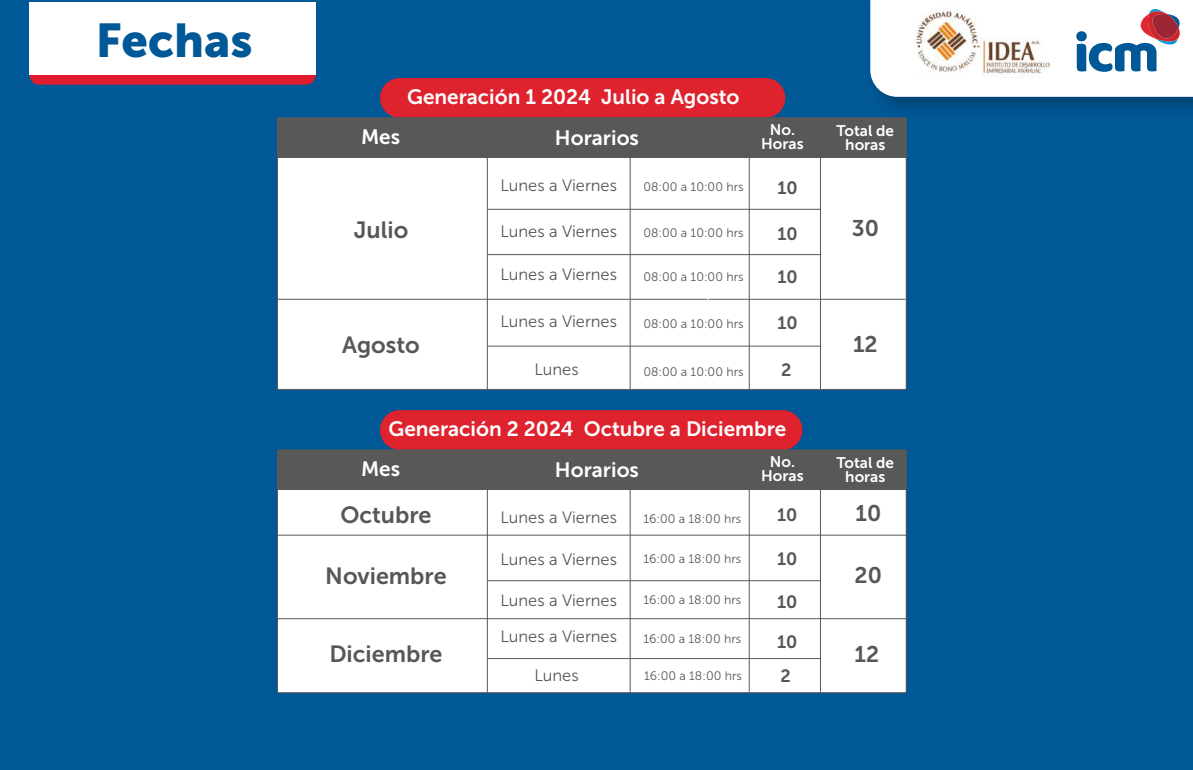
<style>
.page{position:relative;width:1193px;height:770px;background:#fff}
.page>*{position:absolute;margin:0;border:0;box-sizing:border-box;transform-origin:0 0}
.t1{font:47.1px "Museo Sans 900";color:#015896}
.t2{font:23.4px "Museo Sans 700";color:#575757}
.t3{font:22.65px "Museo Sans 700";color:#575757}
.t4{font:20.7px/39.5px "Museo Sans 700";color:#fff}
.t5{font:17.85px/34px "Museo Sans 700";color:#575757}
.t6{font:16.35px/35.7px "Museo Sans 300";color:#575757}
.t7{font:15.3px/14.2px "Museo Sans 700";color:#fff;text-align:center}
.t8{font:12.3px "Museo Sans 300";color:#575757}
</style>
<div class="page">
<div style="left:0;top:0;width:1192px;height:770px;background:#015896"></div>
<div style="left:380px;top:78px;width:405px;height:40px;background:#df232e;border-radius:20px"></div>
<svg style="left:277px;top:117px;width:630px;height:273px"></svg>
<hr style="left:487px;top:157px;width:1px;height:234px;background:#585856">
<hr style="left:820px;top:156px;width:1px;height:233px;background:#585856">
<hr style="left:749px;top:156px;width:1px;height:233px;background:#585856">
<hr style="left:630px;top:156px;width:1px;height:233px;background:#585856">
<hr style="left:708px;top:158px;width:1px;height:201px;background:#fff">
<hr style="left:487px;top:209px;width:333px;height:1px;background:#585856">
<hr style="left:487px;top:254px;width:333px;height:1px;background:#585856">
<hr style="left:487px;top:346px;width:333px;height:1px;background:#585856">
<div style="left:380px;top:410px;width:422px;height:40px;background:#df232e;border-radius:20px"></div>
<svg style="left:277px;top:449px;width:630px;height:244px"></svg>
<hr style="left:487px;top:489px;width:1px;height:204px;background:#585856">
<hr style="left:820px;top:488px;width:1px;height:203px;background:#585856">
<hr style="left:749px;top:488px;width:1px;height:203px;background:#585856">
<hr style="left:630px;top:488px;width:1px;height:203px;background:#585856">
<hr style="left:277px;top:618px;width:629px;height:1px;background:#585856">
<hr style="left:277px;top:534px;width:629px;height:1px;background:#585856">
<svg style="left:870px;top:0;width:322px;height:97px"></svg>
<img style="left:912px;top:3px;width:142px;height:79px">
<div style="left:30px;top:3px;width:285px;height:72px;background:#fff"></div>
<svg style="left:30px;top:75px;width:285px;height:10px"></svg>
<h1 class="t1" style="left:96px;top:14px;width:158px">Fechas</h1>
<h3 class="t4" style="left:407px;top:77px;width:334px">Generación 1 2024 Julio a Agosto</h3>
<h3 class="t4" style="left:361px;top:117px;width:41px">Mes</h3>
<h2 class="t2" style="left:354px;top:216px;width:56px">Julio</h2>
<h3 class="t4" style="left:555px;top:118px;width:86px">Horarios</h3>
<p class="t7" style="left:761px;top:122px;width:44px">No.<br>Horas</p>
<p class="t7" style="left:836px;top:123px;width:59px">Total de horas</p>
<h3 class="t6" style="left:500px;top:167px;width:118px">Lunes a Viernes</h3>
<p class="t8" style="left:643px;top:180px;width:102px">08:00 a 10:00 hrs</p>
<h3 class="t6" style="left:500px;top:214px;width:118px">Lunes a Viernes</h3>
<p class="t8" style="left:643px;top:226px;width:102px">08:00 a 10:00 hrs</p>
<h3 class="t5" style="left:777px;top:170px;width:22px">10</h3>
<h3 class="t3" style="left:851px;top:215px;width:29px">30</h3>
<h3 class="t5" style="left:777px;top:217px;width:22px">10</h3>
<h3 class="t6" style="left:500px;top:257px;width:118px">Lunes a Viernes</h3>
<p class="t8" style="left:643px;top:269px;width:102px">08:00 a 10:00 hrs</p>
<h3 class="t5" style="left:777px;top:260px;width:22px">10</h3>
<h2 class="t2" style="left:342px;top:332px;width:79px">Agosto</h2>
<h3 class="t6" style="left:500px;top:304px;width:118px">Lunes a Viernes</h3>
<p class="t8" style="left:643px;top:316px;width:102px">08:00 a 10:00 hrs</p>
<h3 class="t6" style="left:534px;top:352px;width:46px">Lunes</h3>
<p class="t8" style="left:643px;top:364px;width:102px">08:00 a 10:00 hrs</p>
<h3 class="t5" style="left:777px;top:306px;width:22px">10</h3>
<h3 class="t5" style="left:781px;top:352px;width:12px">2</h3>
<h3 class="t3" style="left:853px;top:331px;width:26px">12</h3>
<h3 class="t4" style="left:361px;top:409px;width:427px;text-indent:28px">Generación 2 2024 Octubre a Diciembre<br>Mes</h3>
<h2 class="t2" style="left:340px;top:502px;width:93px">Octubre</h2>
<h3 class="t4" style="left:555px;top:450px;width:86px">Horarios</h3>
<p class="t7" style="left:761px;top:454px;width:44px">No.<br>Horas</p>
<p class="t7" style="left:836px;top:455px;width:59px">Total de horas</p>
<h3 class="t6" style="left:500px;top:499px;width:118px">Lunes a Viernes</h3>
<p class="t8" style="left:643px;top:512px;width:99px">16:00 a 18:00 hrs</p>
<p class="t8" style="left:643px;top:552px;width:99px">16:00 a 18:00 hrs</p>
<p class="t8" style="left:643px;top:593px;width:99px">16:00 a 18:00 hrs</p>
<p class="t8" style="left:643px;top:632px;width:99px">16:00 a 18:00 hrs</p>
<p class="t8" style="left:644px;top:669px;width:99px">16:00 a 18:00 hrs</p>
<h3 class="t5" style="left:777px;top:498px;width:22px">10</h3>
<h3 class="t3" style="left:855px;top:501px;width:27px">10</h3>
<h3 class="t5" style="left:777px;top:542px;width:22px">10</h3>
<h3 class="t5" style="left:777px;top:584px;width:22px">10</h3>
<h3 class="t5" style="left:777px;top:624px;width:22px">10<br>2</h3>
<h3 class="t6" style="left:500px;top:541px;width:118px">Lunes a Viernes</h3>
<h3 class="t6" style="left:500px;top:582px;width:118px">Lunes a Viernes<br>Lunes a Viernes</h3>
<h2 class="t2" style="left:325px;top:562px;width:123px">Noviembre</h2>
<h3 class="t3" style="left:854px;top:563px;width:29px">20</h3>
<h2 class="t2" style="left:329px;top:641px;width:115px">Diciembre</h2>
<h3 class="t3" style="left:854px;top:641px;width:26px">12</h3>
<h3 class="t6" style="left:534px;top:658px;width:46px">Lunes</h3>
</div>
